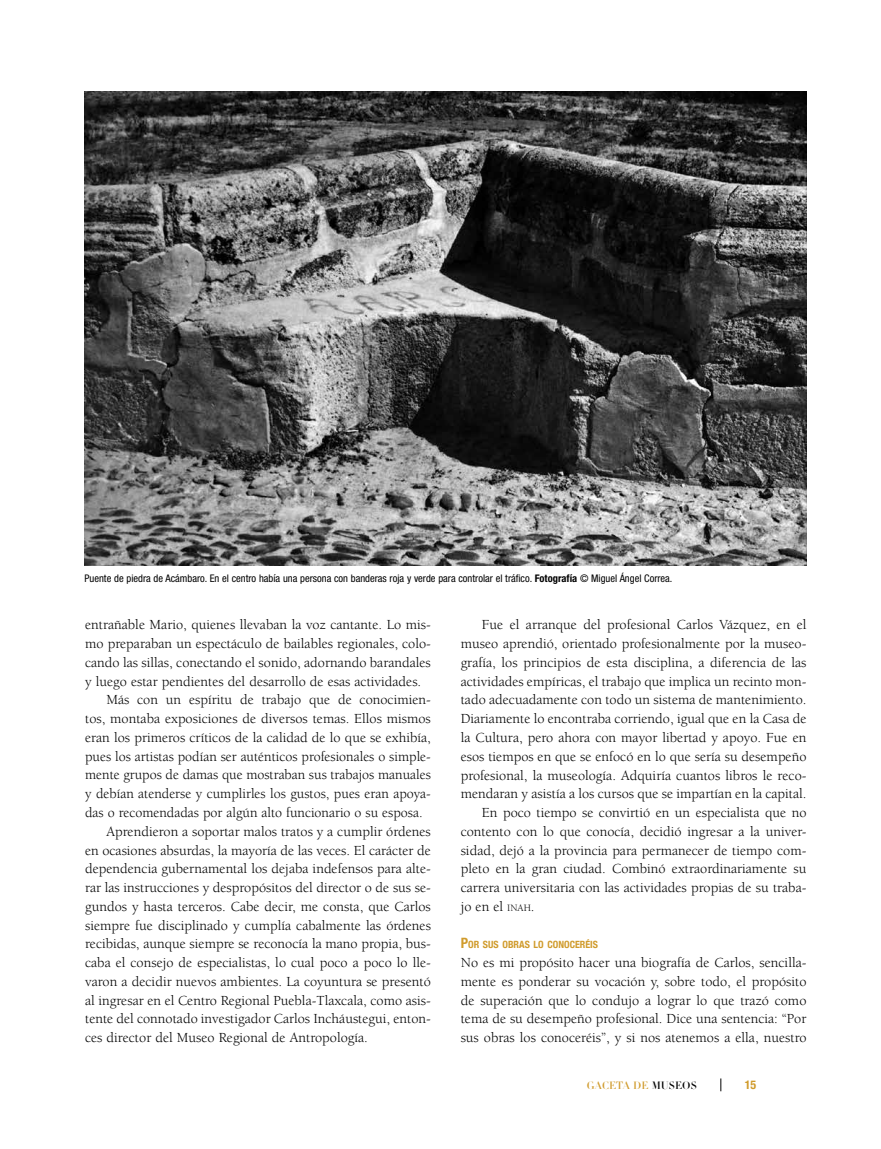
<style>
.page{position:relative;width:881px;height:1149px;background:#fff}
.page>*{position:absolute;margin:0;border:0;box-sizing:border-box;transform-origin:0 0}
.t1{font:14.25px/18.8px "Berkeley Std";color:#000;text-align:justify}
.t2{font:700 condensed 12px "Helvetica Neue LT Std";color:#d09b2c}
.t3{font:condensed 10.5px "Helvetica Neue LT Std";color:#000}
.t4{font:10.5px "Didot LT Std Headline";color:#d09b2c}
.t5{font:700 condensed 10.05px "Helvetica Neue";color:#d09b2c}
.s1{font-weight:700}
.s2{font-size:10.05px}
.s3{font-size:14.25px}
.s4{color:#000}
</style>
<div class="page">
<svg style="left:720px;top:1078px;width:1px;height:12px"></svg>
<img style="left:84px;top:91px;width:722px;height:474px">
<p class="t3" style="left:84px;top:572px;width:589px">Puente de piedra de Acámbaro. En el centro había una persona con banderas roja y verde para controlar el tráfico. <span class="s1">Fotografía</span> © Miguel Ángel Correa.</p>
<p class="t1" style="left:482px;top:615px;width:326px">Fue el arranque del profesional Carlos Vázquez, en el</p>
<p class="t1" style="left:460px;top:634px;width:347px">museo aprendió, orientado profesionalmente por la museo-</p>
<p class="t1" style="left:460px;top:653px;width:347px">grafía, los principios de esta disciplina, a diferencia de las</p>
<p class="t1" style="left:460px;top:671px;width:347px">actividades empíricas, el trabajo que implica un recinto mon-</p>
<p class="t1" style="left:460px;top:690px;width:347px">tado adecuadamente con todo un sistema de mantenimiento.</p>
<p class="t1" style="left:460px;top:709px;width:347px">Diariamente lo encontraba corriendo, igual que en la Casa de</p>
<p class="t1" style="left:460px;top:728px;width:347px">la Cultura, pero ahora con mayor libertad y apoyo. Fue en</p>
<p class="t1" style="left:460px;top:746px;width:347px">esos tiempos en que se enfocó en lo que sería su desempeño</p>
<p class="t1" style="left:460px;top:765px;width:347px">profesional, la museología. Adquiría cuantos libros le reco-</p>
<p class="t1" style="left:460px;top:784px;width:347px">mendaran y asistía a los cursos que se impartían en la capital.</p>
<p class="t1" style="left:482px;top:803px;width:326px">En poco tiempo se convirtió en un especialista que no</p>
<p class="t1" style="left:460px;top:821px;width:347px">contento con lo que conocía, decidió ingresar a la univer-</p>
<p class="t1" style="left:460px;top:840px;width:347px">sidad, dejó a la provincia para permanecer de tiempo com-</p>
<p class="t1" style="left:460px;top:859px;width:347px">pleto en la gran ciudad. Combinó extraordinariamente su</p>
<p class="t1" style="left:460px;top:878px;width:347px">carrera universitaria con las actividades propias de su traba-</p>
<p class="t1" style="left:460px;top:897px;width:75px">jo en el <span class="s2">inah</span>.</p>
<p class="t5" style="left:460px;top:936px;width:139px"><span class="s3">P</span>OR SUS OBRAS LO CONOCERÉIS</p>
<p class="t1" style="left:460px;top:953px;width:347px">No es mi propósito hacer una biografía de Carlos, sencilla&shy;mente es ponderar su vocación y, sobre todo, el propósito de superación que lo condujo a lograr lo que trazó como tema de su desempeño profesional. Dice una sentencia: “Por sus obras los conoceréis”, y si nos atenemos a ella, nuestro</p>
<p class="t1" style="left:85px;top:615px;width:347px">entrañable Mario, quienes llevaban la voz cantante. Lo mis-</p>
<p class="t1" style="left:85px;top:634px;width:347px">mo preparaban un espectáculo de bailables regionales, colo-</p>
<p class="t1" style="left:85px;top:653px;width:347px">cando las sillas, conectando el sonido, adornando barandales</p>
<p class="t1" style="left:85px;top:671px;width:337px">y luego estar pendientes del desarrollo de esas actividades.</p>
<p class="t1" style="left:106px;top:690px;width:326px">Más con un espíritu de trabajo que de conocimien-</p>
<p class="t1" style="left:85px;top:709px;width:347px">tos, montaba exposiciones de diversos temas. Ellos mismos</p>
<p class="t1" style="left:85px;top:728px;width:347px">eran los primeros críticos de la calidad de lo que se exhibía,</p>
<p class="t1" style="left:85px;top:746px;width:347px">pues los artistas podían ser auténticos profesionales o simple-</p>
<p class="t1" style="left:85px;top:765px;width:347px">mente grupos de damas que mostraban sus trabajos manuales</p>
<p class="t1" style="left:85px;top:784px;width:347px">y debían atenderse y cumplirles los gustos, pues eran apoya-</p>
<p class="t1" style="left:85px;top:803px;width:339px">das o recomendadas por algún alto funcionario o su esposa.</p>
<p class="t1" style="left:106px;top:821px;width:326px">Aprendieron a soportar malos tratos y a cumplir órdenes</p>
<p class="t1" style="left:85px;top:840px;width:347px">en ocasiones absurdas, la mayoría de las veces. El carácter de</p>
<p class="t1" style="left:85px;top:859px;width:347px">dependencia gubernamental los dejaba indefensos para alte-</p>
<p class="t1" style="left:85px;top:878px;width:347px">rar las instrucciones y despropósitos del director o de sus se-</p>
<p class="t1" style="left:85px;top:896px;width:347px">gundos y hasta terceros. Cabe decir, me consta, que Carlos</p>
<p class="t1" style="left:85px;top:915px;width:347px">siempre fue disciplinado y cumplía cabalmente las órdenes</p>
<p class="t1" style="left:85px;top:934px;width:347px">recibidas, aunque siempre se reconocía la mano propia, bus-</p>
<p class="t1" style="left:85px;top:953px;width:347px">caba el consejo de especialistas, lo cual poco a poco lo lle-</p>
<p class="t1" style="left:85px;top:972px;width:347px">varon a decidir nuevos ambientes. La coyuntura se presentó</p>
<p class="t1" style="left:85px;top:990px;width:347px">al ingresar en el Centro Regional Puebla-Tlaxcala, como asis-</p>
<p class="t1" style="left:85px;top:1009px;width:347px">tente del connotado investigador Carlos Incháustegui, enton-</p>
<p class="t1" style="left:85px;top:1028px;width:284px">ces director del Museo Regional de Antropología.</p>
<p class="t4" style="left:586px;top:1078px;width:111px">GACETA DE <span class="s4">MUSEOS</span></p>
<p class="t2" style="left:744px;top:1077px;width:13px">15</p>
</div>
